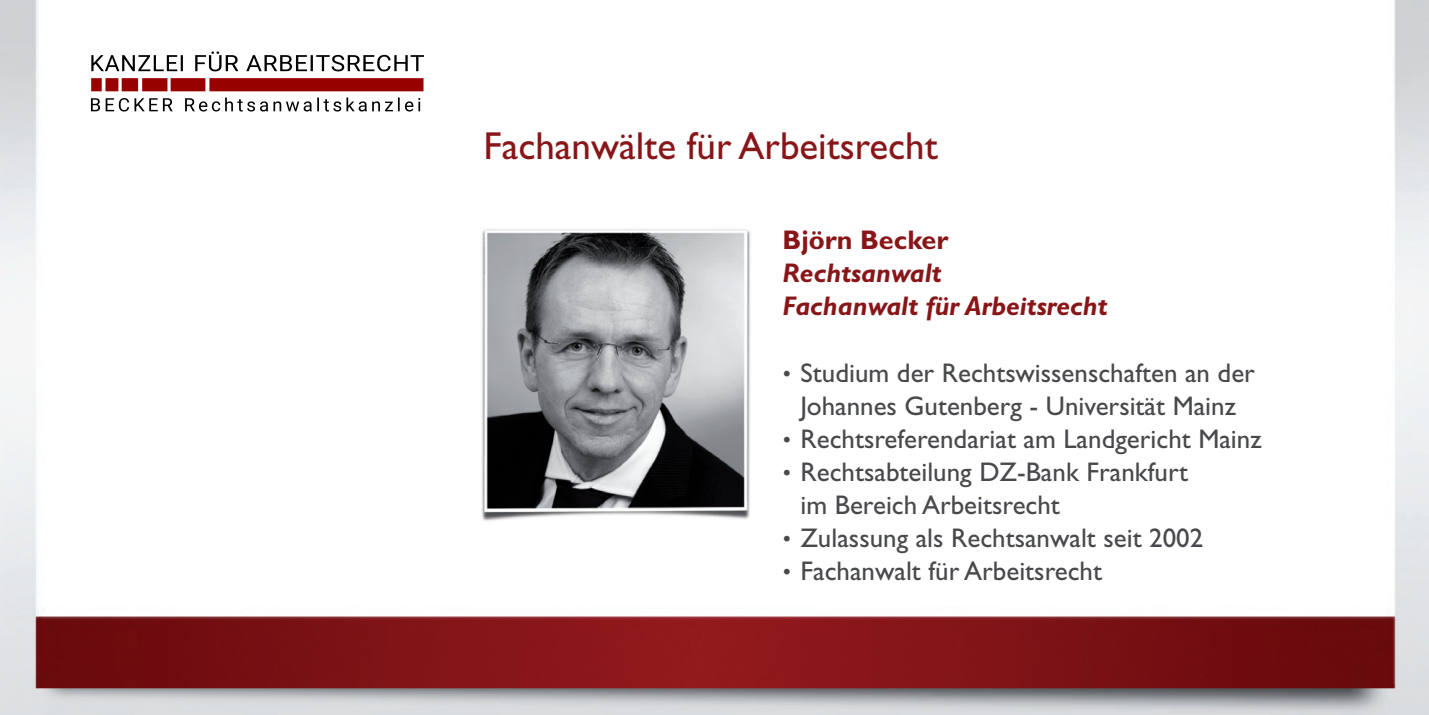
<style>
.page{position:relative;width:1429px;height:715px;background:#fff}
.page>*{position:absolute;margin:0;border:0;box-sizing:border-box;transform-origin:0 0}
.t1{font:39px "Gill Sans";color:#881619}
.t2{font:27px "Gill Sans";color:#48494c}
.t3{font:italic 700 27px/33px "Gill Sans";color:#881619}
.t4{font:700 27px "Gill Sans";color:#881619}
.s1{font-weight:700;font-size:33px}
</style>
<div class="page">
<img style="left:0;top:0;width:1429px;height:714px">
<img style="left:469px;top:227px;width:289px;height:320px">
<img style="left:79px;top:42px;width:357px;height:78px">
<h1 class="t1" style="left:483px;top:123px;width:456px">Fachanwälte für Arbeitsrecht</h1>
<p class="t4" style="left:782px;top:224px;width:167px">Björn Becker</p>
<p class="t3" style="left:782px;top:257px;width:327px">Rechtsanwalt<br>Fachanwalt für Arbeitsrecht</p>
<p class="t2" style="left:782px;top:357px;width:474px"><span class="s1">·</span> Studium der Rechtswissenschaften an der</p>
<p class="t2" style="left:800px;top:390px;width:437px">Johannes Gutenberg - Universität Mainz</p>
<p class="t2" style="left:782px;top:423px;width:481px"><span class="s1">·</span> Rechtsreferendariat am Landgericht Mainz</p>
<p class="t2" style="left:782px;top:456px;width:407px"><span class="s1">·</span> Rechtsabteilung DZ-Bank Frankfurt</p>
<p class="t2" style="left:800px;top:489px;width:261px">im Bereich Arbeitsrecht</p>
<p class="t2" style="left:782px;top:522px;width:422px"><span class="s1">·</span> Zulassung als Rechtsanwalt seit 2002</p>
<p class="t2" style="left:782px;top:555px;width:321px"><span class="s1">·</span> Fachanwalt für Arbeitsrecht</p>
</div>
